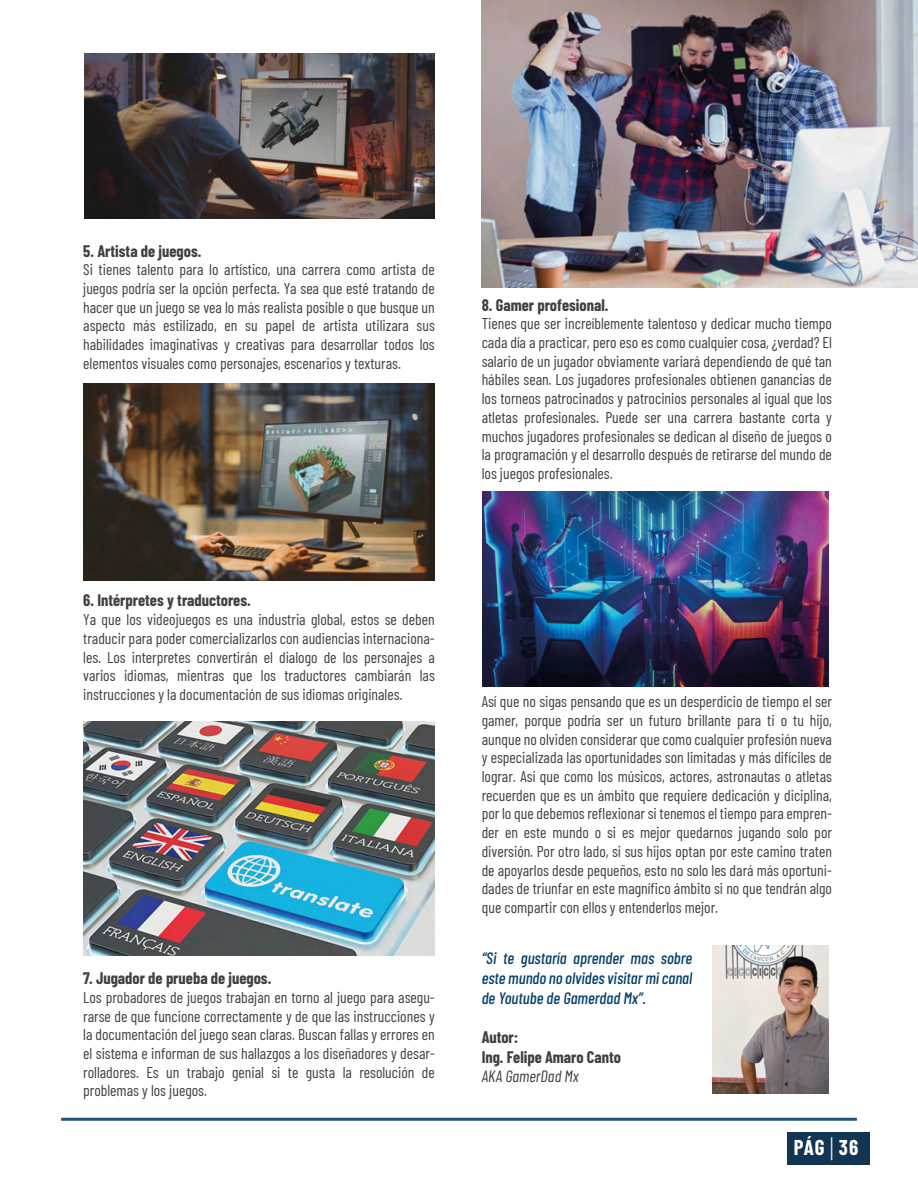
<style>
.page{position:relative;width:918px;height:1188px;background:#fff}
.page>*{position:absolute;margin:0;border:0;box-sizing:border-box;transform-origin:0 0}
.t1{font:700 21px "Barlow Condensed";color:#fff}
.t2{font:italic 500 16.5px/19.8px "Barlow Condensed";color:#06416a;text-align:justify}
.t3{font:700 16.35px/19.6px "Barlow Condensed";color:#3e4042}
.t4{font:italic 16.35px "Barlow Condensed";color:#3e4042}
.t5{font:15.6px/18.8px "Barlow Condensed";color:#3e4042;text-align:justify}
</style>
<div class="page">
<img style="left:84px;top:53px;width:351px;height:165px">
<img style="left:84px;top:383px;width:351px;height:197px">
<img style="left:482px;top:492px;width:347px;height:195px">
<img style="left:481px;top:0;width:437px;height:287px">
<img style="left:713px;top:946px;width:116px;height:148px">
<img style="left:83px;top:722px;width:352px;height:234px">
<hr style="left:61px;top:1118px;width:796px;height:3px;background:#06416a">
<div style="left:788px;top:1132px;width:82px;height:33px;background:#133554"></div>
<svg style="left:831px;top:1137px;width:1px;height:23px"></svg>
<p class="t3" style="left:83px;top:240px;width:120px">5. Artista de juegos.</p>
<p class="t5" style="left:83px;top:259px;width:353px">Si tienes talento para lo artístico, una carrera como artista de juegos podría ser la opción perfecta. Ya sea que esté tratando de hacer que un juego se vea lo más realista posible o que busque un aspecto más estilizado, en su papel de artista utilizara sus habilidades imaginativas y creativas para desarrollar todos los elementos visuales como personajes, escenarios y texturas.</p>
<p class="t3" style="left:83px;top:590px;width:169px">6. Intérpretes y traductores.</p>
<p class="t5" style="left:83px;top:609px;width:353px">Ya que los videojuegos es una industria global, estos se deben traducir para poder comercializarlos con audiencias internaciona&shy;les. Los interpretes convertirán el dialogo de los personajes a varios idiomas, mientras que los traductores cambiarán las instrucciones y la documentación de sus idiomas originales.</p>
<p class="t3" style="left:83px;top:968px;width:190px">7. Jugador de prueba de juegos.</p>
<p class="t5" style="left:83px;top:987px;width:353px">Los probadores de juegos trabajan en torno al juego para asegu&shy;rarse de que funcione correctamente y de que las instrucciones y la documentación del juego sean claras. Buscan fallas y errores en el sistema e informan de sus hallazgos a los diseñadores y desar&shy;rolladores. Es un trabajo genial si te gusta la resolución de problemas y los juegos.</p>
<p class="t3" style="left:482px;top:294px;width:128px">8. Gamer profesional.</p>
<p class="t5" style="left:482px;top:313px;width:352px">Tienes que ser increíblemente talentoso y dedicar mucho tiempo cada día a practicar, pero eso es como cualquier cosa, ¿verdad? El salario de un jugador obviamente variará dependiendo de qué tan hábiles sean. Los jugadores profesionales obtienen ganancias de los torneos patrocinados y patrocinios personales al igual que los atletas profesionales. Puede ser una carrera bastante corta y muchos jugadores profesionales se dedican al diseño de juegos o la programación y el desarrollo después de retirarse del mundo de los juegos profesionales.</p>
<p class="t5" style="left:482px;top:691px;width:352px">Así que no sigas pensando que es un desperdicio de tiempo el ser gamer, porque podría ser un futuro brillante para ti o tu hijo, aunque no olviden considerar que como cualquier profesión nueva y especializada las oportunidades son limitadas y más difíciles de lograr. Así que como los músicos, actores, astronautas o atletas recuerden que es un ámbito que requiere dedicación y diciplina, por lo que debemos reflexionar si tenemos el tiempo para empren&shy;der en este mundo o si es mejor quedarnos jugando solo por diversión. Por otro lado, si sus hijos optan por este camino traten de apoyarlos desde pequeños, esto no solo les dará más oportuni&shy;dades de triunfar en este magnífico ámbito si no que tendrán algo que compartir con ellos y entenderlos mejor.</p>
<p class="t2" style="left:482px;top:947px;width:212px">“Si te gustaría aprender mas sobre este mundo no olvides visitar mi canal de Youtube de Gamerdad Mx”.</p>
<p class="t3" style="left:482px;top:1027px;width:141px">Autor:<br>Ing. Felipe Amaro Canto</p>
<p class="t4" style="left:482px;top:1065px;width:99px">AKA GamerDad Mx</p>
<h1 class="t1" style="left:794px;top:1133px;width:66px">PÁG 36</h1>
</div>
